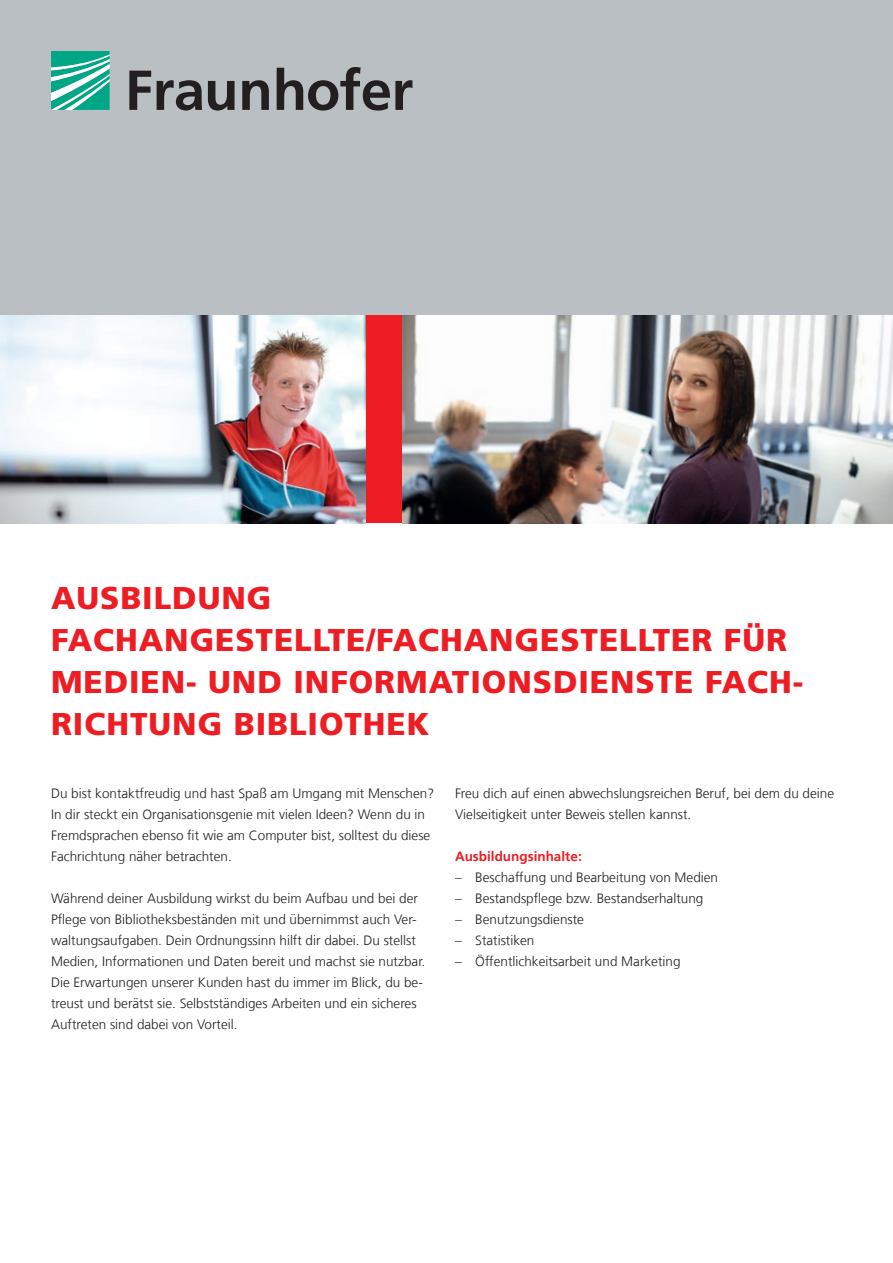
<style>
.page{position:relative;width:893px;height:1263px;background:#fff}
.page>*{position:absolute;margin:0;border:0;box-sizing:border-box;transform-origin:0 0}
.t1{font:900 31.5px/42px "Frutiger LT Com";letter-spacing:.03em;color:#ee1d23}
.t2{font:300 13.5px/21px "Frutiger LT Com";color:#231f20}
.t3{font:700 13.5px "Frutiger LT Com";color:#ee1d23}
</style>
<div class="page">
<div style="left:0;top:315px;width:893px;height:208px;background:#ee1d23"></div>
<img style="left:0;top:315px;width:366px;height:208px">
<img style="left:403px;top:315px;width:490px;height:208px">
<div style="left:0;top:0;width:893px;height:315px;background:#babfc3"></div>
<svg style="left:51px;top:51px;width:59px;height:59px;background:#4bbfa8"></svg>
<svg style="left:129px;top:67px;width:283px;height:44px"></svg>
<h1 class="t1" style="left:51px;top:577px;width:754px">AUSBILDUNG<br>FACHANGESTELLTE/FACHANGESTELLTER FÜR<br>MEDIEN- UND INFORMATIONSDIENSTE FACH-<br>RICHTUNG BIBLIOTHEK</h1>
<p class="t2" style="left:51px;top:783px;width:385px">Du bist kontaktfreudig und hast Spaß am Umgang mit Menschen?<br>In dir steckt ein Organisationsgenie mit vielen Ideen? Wenn du in Fremdsprachen ebenso fit wie am Computer bist, solltest du diese Fachrichtung näher betrachten.</p>
<p class="t2" style="left:51px;top:888px;width:376px">Während deiner Ausbildung wirkst du beim Aufbau und bei der Pflege von Bibliotheksbeständen mit und übernimmst auch Ver&shy;waltungsaufgaben. Dein Ordnungssinn hilft dir dabei. Du stellst Medien, Informationen und Daten bereit und machst sie nutzbar.<br>Die Erwartungen unserer Kunden hast du immer im Blick, du be&shy;treust und berätst sie. Selbstständiges Arbeiten und ein sicheres Auftreten sind dabei von Vorteil.</p>
<p class="t2" style="left:455px;top:783px;width:381px">Freu dich auf einen abwechslungsreichen Beruf, bei dem du deine<br>Vielseitigkeit unter Beweis stellen kannst.</p>
<p class="t3" style="left:455px;top:848px;width:128px">Ausbildungsinhalte:</p>
<p class="t2" style="left:455px;top:867px;width:265px">– Beschaffung und Bearbeitung von Medien</p>
<p class="t2" style="left:455px;top:888px;width:250px">– Bestandspflege bzw. Bestandserhaltung</p>
<p class="t2" style="left:455px;top:909px;width:131px">– Benutzungsdienste</p>
<p class="t2" style="left:455px;top:930px;width:81px">– Statistiken</p>
<p class="t2" style="left:455px;top:951px;width:227px">– Öffentlichkeitsarbeit und Marketing</p>
</div>
